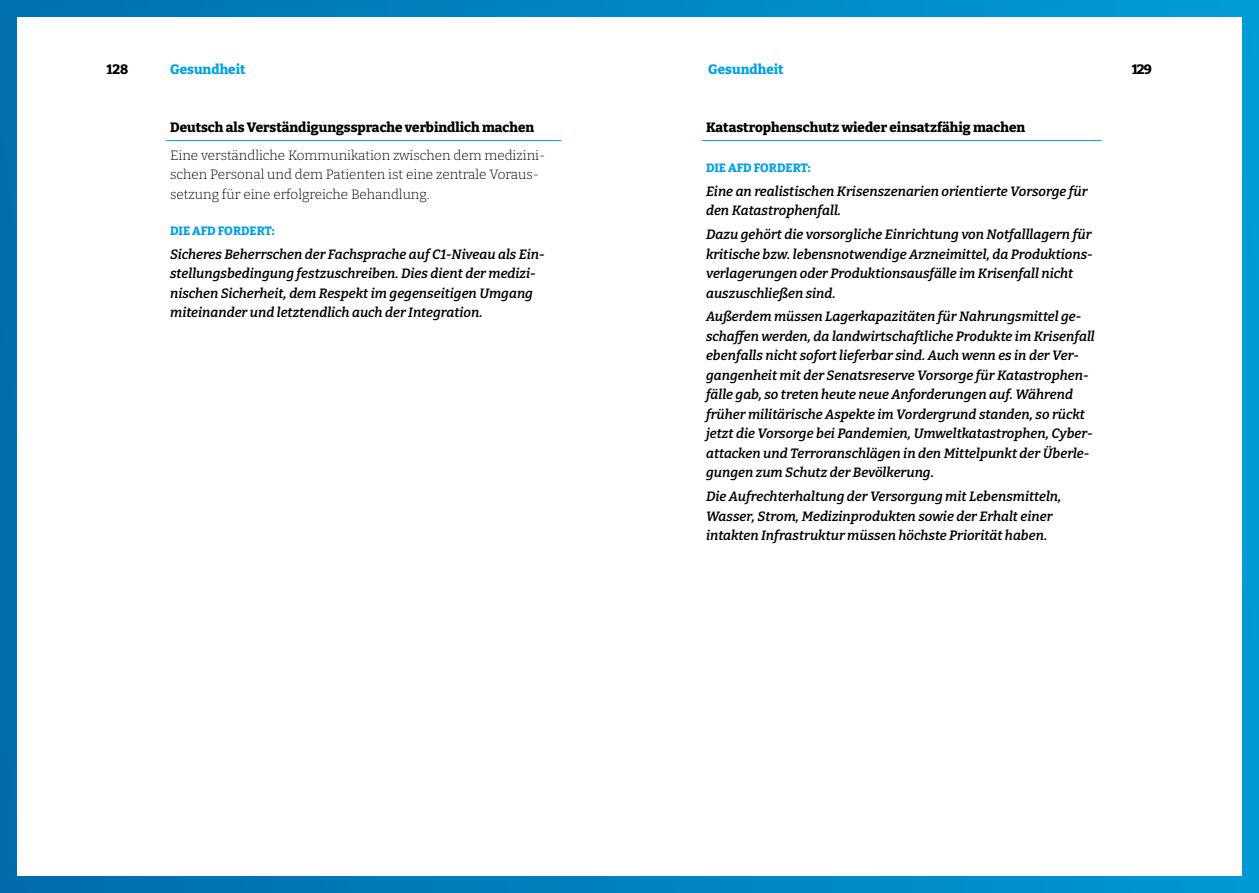
<style>
.page{position:relative;width:1259px;height:893px;background:#fff}
.page>*{position:absolute;margin:0;border:0;box-sizing:border-box;transform-origin:0 0}
.t1{font:italic 600 13.5px/19.5px "Bitter";color:#000}
.t2{font:300 13.5px/19.5px "Bitter";color:#000}
.t3{font:800 13.5px "Bitter";color:#000}
.t4{font:800 13.5px "Bitter";color:#00a2e3}
.t5{font:800 12px "Bitter";color:#00a2e3}
</style>
<div class="page">
<div style="left:0;top:0;width:1259px;height:893px;background:linear-gradient(to right,#006ead,#009bd7)"></div>
<div style="left:17px;top:17px;width:1224px;height:859px;background:#fff"></div>
<hr style="left:166px;top:140px;width:395px;height:1px;background:#00a2e3">
<hr style="left:702px;top:140px;width:399px;height:1px;background:#00a2e3">
<p class="t3" style="left:106px;top:61px;width:23px">128</p>
<p class="t4" style="left:170px;top:60px;width:77px">Gesundheit</p>
<p class="t4" style="left:708px;top:60px;width:77px">Gesundheit</p>
<p class="t3" style="left:1131px;top:61px;width:21px">129</p>
<p class="t3" style="left:170px;top:118px;width:366px">Deutsch als Verständigungssprache verbindlich machen</p>
<p class="t2" style="left:170px;top:145px;width:377px">Eine verständliche Kommunikation zwischen dem medizini&shy;schen Personal und dem Patienten ist eine zentrale Voraus&shy;setzung für eine erfolgreiche Behandlung.</p>
<p class="t5" style="left:170px;top:223px;width:106px">DIE AFD FORDERT:</p>
<p class="t1" style="left:170px;top:244px;width:376px">Sicheres Beherrschen der Fachsprache auf C1-Niveau als Ein&shy;stellungsbedingung festzuschreiben. Dies dient der medizi&shy;nischen Sicherheit, dem Respekt im gegenseitigen Umgang miteinander und letztendlich auch der Integration.</p>
<p class="t3" style="left:706px;top:118px;width:321px">Katastrophenschutz wieder einsatzfähig machen</p>
<p class="t5" style="left:706px;top:160px;width:106px">DIE AFD FORDERT:</p>
<p class="t1" style="left:706px;top:181px;width:383px">Eine an realistischen Krisenszenarien orientierte Vorsorge für den Katastrophenfall.</p>
<p class="t1" style="left:706px;top:224px;width:388px">Dazu gehört die vorsorgliche Einrichtung von Notfalllagern für kritische bzw. lebensnotwendige Arzneimittel, da Produktions&shy;verlagerungen oder Produktionsausfälle im Krisenfall nicht auszuschließen sind.</p>
<p class="t1" style="left:706px;top:307px;width:390px">Außerdem müssen Lagerkapazitäten für Nahrungsmittel ge&shy;schaffen werden, da landwirtschaftliche Produkte im Krisenfall ebenfalls nicht sofort lieferbar sind. Auch wenn es in der Ver&shy;gangenheit mit der Senatsreserve Vorsorge für Katastrophen&shy;fälle gab, so treten heute neue Anforderungen auf. Während früher militärische Aspekte im Vordergrund standen, so rückt jetzt die Vorsorge bei Pandemien, Umweltkatastrophen, Cyber&shy;attacken und Terroranschlägen in den Mittelpunkt der Überle&shy;gungen zum Schutz der Bevölkerung.</p>
<p class="t1" style="left:706px;top:486px;width:357px">Die Aufrechterhaltung der Versorgung mit Lebensmitteln,<br>Wasser, Strom, Medizinprodukten sowie der Erhalt einer intakten Infrastruktur müssen höchste Priorität haben.</p>
</div>
